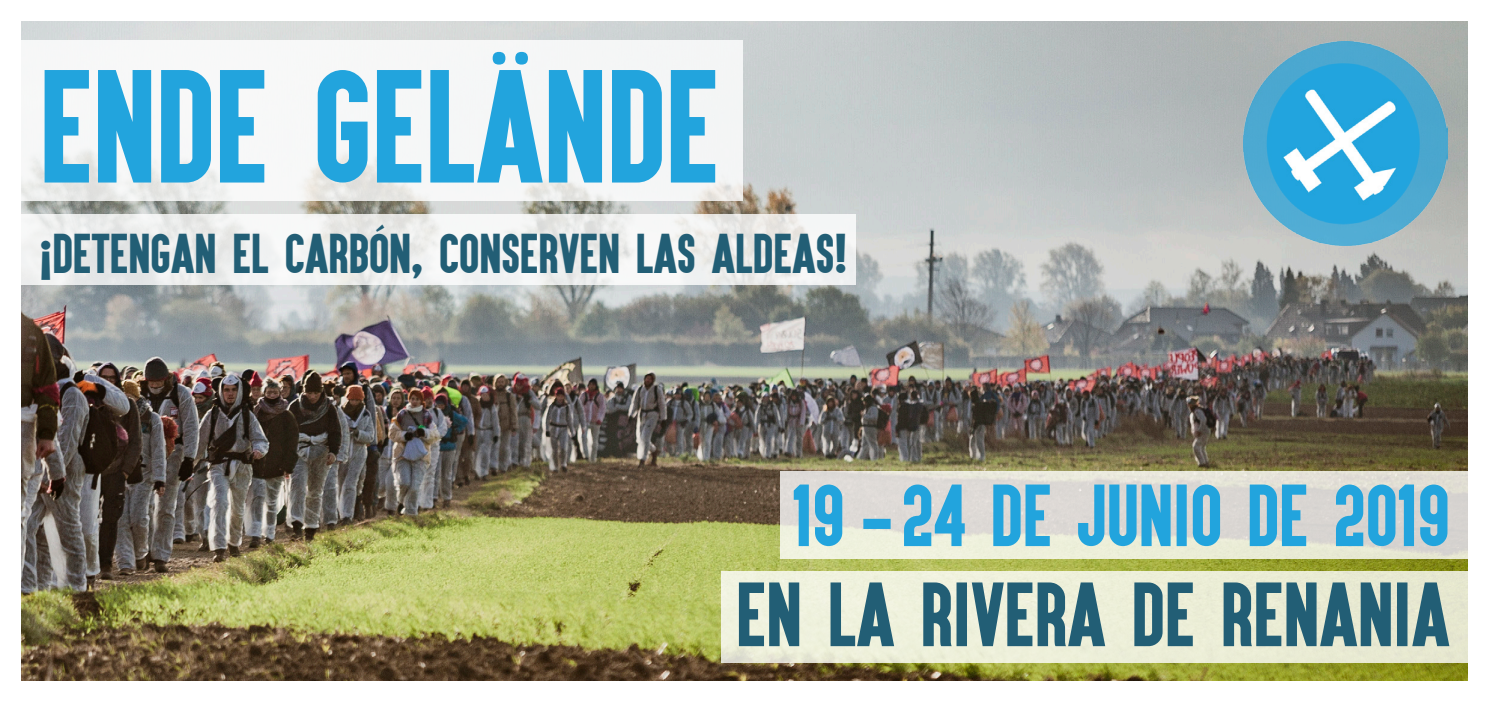
<style>
.page{position:relative;width:1489px;height:702px;background:#fff}
.page>*{position:absolute;margin:0;border:0;box-sizing:border-box;transform-origin:0 0}
.t1{font:132.5px "Aku&Kamu";color:#22a4dd}
.t2{font:75px "Aku&Kamu";color:#225e75}
.t3{font:72.5px "Aku&Kamu";color:#22a4dd}
.t4{font:46.25px "Aku&Kamu";color:#225e75}
</style>
<div class="page">
<img style="left:21px;top:21px;width:1446px;height:659px">
<svg style="left:21px;top:214px;width:834px;height:71px;fill:#eff0f0"></svg>
<svg style="left:21px;top:40px;width:721px;height:160px;fill:#f5f7f7"></svg>
<img style="left:1243px;top:42px;width:204px;height:203px">
<svg style="left:780px;top:471px;width:688px;height:87px;background:#e0ded5"></svg>
<div style="left:720px;top:570px;width:749px;height:92px;background:#edefd9"></div>
<p class="t1" style="left:39px;top:40px;width:681px">ENDE GELÄNDE</p>
<p class="t4" style="left:39px;top:223px;width:809px">¡DETENGAN EL CARBÓN, CONSERVEN LAS ALDEAS!</p>
<p class="t3" style="left:792px;top:468px;width:658px">19 - 24 DE JUNIO DE 2019</p>
<p class="t2" style="left:736px;top:565px;width:715px">EN LA RIVERA DE RENANIA</p>
</div>
